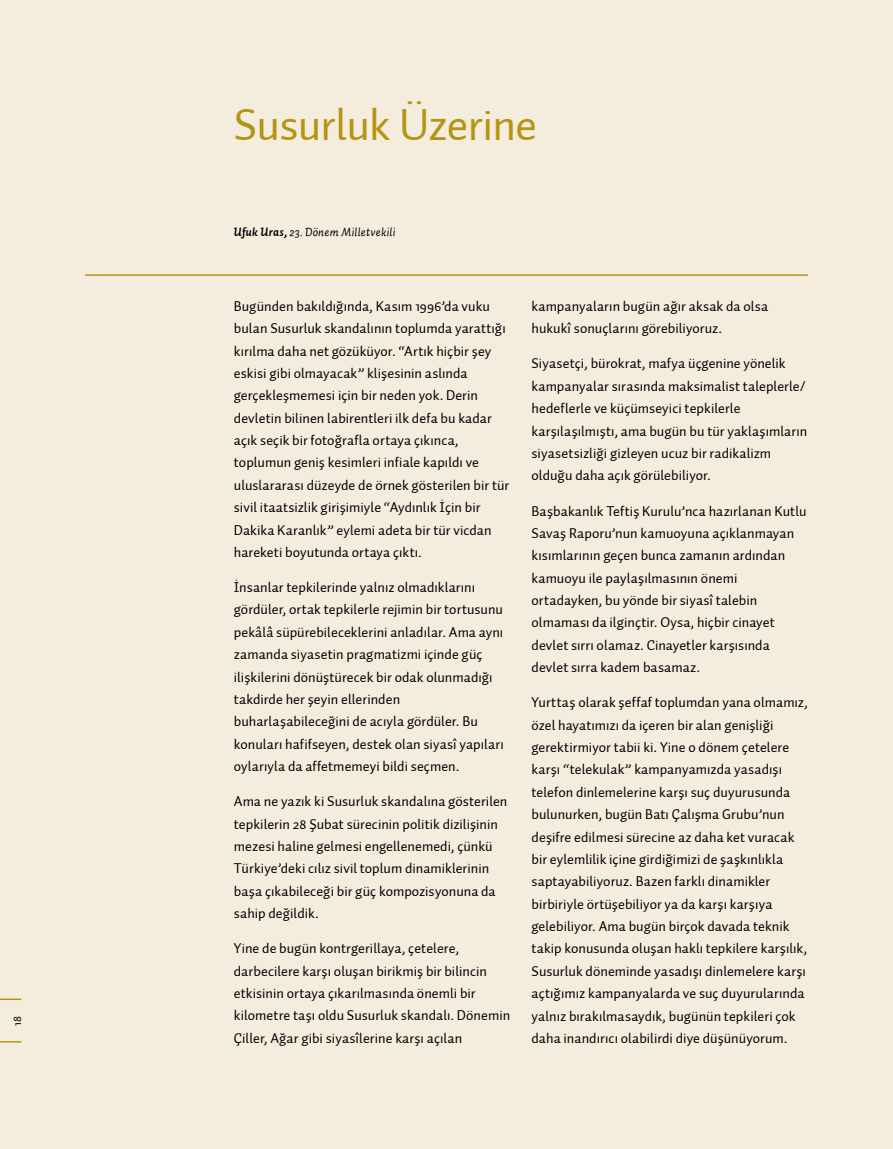
<style>
.page{position:relative;width:893px;height:1149px;background:#fff}
.page>*{position:absolute;margin:0;border:0;box-sizing:border-box;transform-origin:0 0}
.t1{font:45px "Auto 2 TR Regular";letter-spacing:-.02em;color:#b39513}
.t2{font:14.25px/22.4px "Auto 2 TR Regular";letter-spacing:.005em;color:#000}
.t3{font:italic 12px "Auto 2 TR Regular";letter-spacing:.02em;color:#000}
.t4{font:12px "Auto 2 TR Regular";color:#000}
.s1{font-family:"Auto 2 TR Bold"}
</style>
<div class="page">
<div style="left:0;top:0;width:893px;height:1148px;background:#f4edde"></div>
<hr style="left:0;top:1040px;width:21px;height:2px;background:#b39513">
<svg style="left:0;top:998px;width:21px;height:1px"></svg>
<hr style="left:85px;top:274px;width:723px;height:2px;background:#b39513">
<p class="t4" style="left:10px;top:1025px;width:11px;rotate:-90deg">18</p>
<h1 class="t1" style="left:234px;top:97px;width:305px">Susurluk Üzerine</h1>
<p class="t3" style="left:234px;top:224px;width:163px"><span class="s1">Ufuk Uras,</span> 23. Dönem Milletvekili</p>
<p class="t2" style="left:234px;top:295px;width:277px">Bugünden bakıldığında, Kasım 1996’da vuku bulan Susurluk skandalının toplumda yarattığı kırılma daha net gözüküyor. “Artık hiçbir şey eskisi gibi olmayacak” klişesinin aslında gerçekleşmemesi için bir neden yok. Derin devletin bilinen labirentleri ilk defa bu kadar açık seçik bir fotoğrafla ortaya çıkınca, toplumun geniş kesimleri infiale kapıldı ve uluslararası düzeyde de örnek gösterilen bir tür sivil itaatsizlik girişimiyle “Aydınlık İçin bir Dakika Karanlık” eylemi adeta bir tür vicdan hareketi boyutunda ortaya çıktı.</p>
<p class="t2" style="left:234px;top:576px;width:271px">İnsanlar tepkilerinde yalnız olmadıklarını gördüler, ortak tepkilerle rejimin bir tortusunu pekâlâ süpürebileceklerini anladılar. Ama aynı zamanda siyasetin pragmatizmi içinde güç ilişkilerini dönüştürecek bir odak olunmadığı takdirde her şeyin ellerinden buharlaşabileceğini de acıyla gördüler. Bu konuları hafifseyen, destek olan siyasî yapıları oylarıyla da affetmemeyi bildi seçmen.</p>
<p class="t2" style="left:234px;top:790px;width:275px">Ama ne yazık ki Susurluk skandalına gösterilen tepkilerin 28 Şubat sürecinin politik dizilişinin mezesi haline gelmesi engellenemedi, çünkü Türkiye’deki cılız sivil toplum dinamiklerinin başa çıkabileceği bir güç kompozisyonuna da sahip değildik.</p>
<p class="t2" style="left:234px;top:937px;width:278px">Yine de bugün kontrgerillaya, çetelere, darbecilere karşı oluşan birikmiş bir bilincin etkisinin ortaya çıkarılmasında önemli bir kilometre taşı oldu Susurluk skandalı. Dönemin Çiller, Ağar gibi siyasîlerine karşı açılan</p>
<p class="t2" style="left:531px;top:295px;width:238px">kampanyaların bugün ağır aksak da olsa hukukî sonuçlarını görebiliyoruz.</p>
<p class="t2" style="left:531px;top:352px;width:277px">Siyasetçi, bürokrat, mafya üçgenine yönelik kampanyalar sırasında maksimalist taleplerle/ hedeflerle ve küçümseyici tepkilerle karşılaşılmıştı, ama bugün bu tür yaklaşımların siyasetsizliği gizleyen ucuz bir radikalizm olduğu daha açık görülebiliyor.</p>
<p class="t2" style="left:531px;top:499px;width:276px">Başbakanlık Teftiş Kurulu’nca hazırlanan Kutlu Savaş Raporu’nun kamuoyuna açıklanmayan kısımlarının geçen bunca zamanın ardından kamuoyu ile paylaşılmasının önemi ortadayken, bu yönde bir siyasî talebin olmaması da ilginçtir. Oysa, hiçbir cinayet devlet sırrı olamaz. Cinayetler karşısında devlet sırra kadem basamaz.</p>
<p class="t2" style="left:531px;top:691px;width:278px">Yurttaş olarak şeffaf toplumdan yana olmamız, özel hayatımızı da içeren bir alan genişliği gerektirmiyor tabii ki. Yine o dönem çetelere karşı “telekulak” kampanyamızda yasadışı telefon dinlemelerine karşı suç duyurusunda bulunurken, bugün Batı Çalışma Grubu’nun deşifre edilmesi sürecine az daha ket vuracak bir eylemlilik içine girdiğimizi de şaşkınlıkla saptayabiliyoruz. Bazen farklı dinamikler birbiriyle örtüşebiliyor ya da karşı karşıya gelebiliyor. Ama bugün birçok davada teknik takip konusunda oluşan haklı tepkilere karşılık, Susurluk döneminde yasadışı dinlemelere karşı açtığımız kampanyalarda ve suç duyurularında yalnız bırakılmasaydık, bugünün tepkileri çok daha inandırıcı olabilirdi diye düşünüyorum.</p>
</div>
